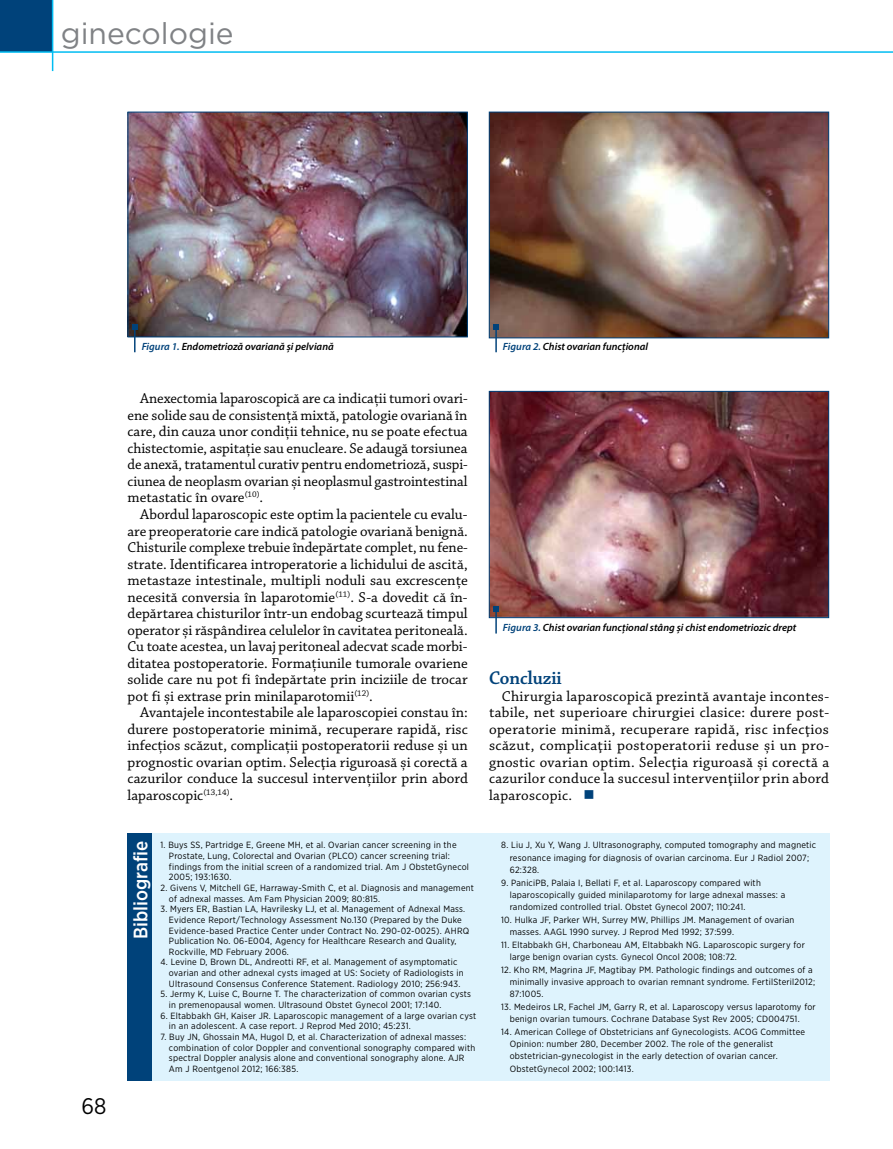
<style>
.page{position:relative;width:893px;height:1149px;background:#fff}
.page>*{position:absolute;margin:0;border:0;box-sizing:border-box;transform-origin:0 0}
.t1{font:30px "Gotham";color:#808285}
.t2{font:22.5px "Gotham Narrow";color:#000}
.t3{font:500 19.5px "Gotham Narrow";color:#fff}
.t4{font:19.5px "Chaparral Pro Semibold Subh";color:#00427a}
.t5{font:15px/16.5px "Chaparral Pro";color:#000;text-align:justify}
.t6{font:italic 600 10.5px "Myriad Pro";color:#000}
.t7{font:9px/10.6px "Gotham Narrow";letter-spacing:.025em;color:#000}
.s1{color:#00427a}
</style>
<div class="page">
<div style="left:0;top:0;width:52px;height:51px;background:#00427a"></div>
<hr style="left:0;top:51px;width:893px;height:2px;background:#00bdf2">
<hr style="left:52px;top:0;width:1px;height:71px;background:#00bdf2">
<div style="left:152px;top:832px;width:677px;height:248px;background:#def3fd"></div>
<div style="left:128px;top:832px;width:24px;height:248px;background:#00427a"></div>
<img style="left:130px;top:114px;width:336px;height:221px">
<div style="left:128px;top:112px;width:340px;height:225px;border:1px solid #00427a"></div>
<img style="left:491px;top:114px;width:336px;height:222px">
<div style="left:489px;top:112px;width:340px;height:226px;border:1px solid #00427a"></div>
<img style="left:491px;top:393px;width:336px;height:223px">
<div style="left:489px;top:391px;width:340px;height:227px;border:1px solid #00427a"></div>
<hr style="left:134px;top:327px;width:2px;height:25px;background:#00427a">
<svg style="left:132px;top:324px;width:6px;height:6px"></svg>
<hr style="left:495px;top:327px;width:2px;height:25px;background:#00427a">
<svg style="left:493px;top:324px;width:6px;height:6px"></svg>
<hr style="left:495px;top:608px;width:2px;height:25px;background:#00427a">
<svg style="left:493px;top:605px;width:6px;height:6px"></svg>
<h1 class="t1" style="left:61px;top:14px;width:174px">ginecologie</h1>
<p class="t6" style="left:142px;top:340px;width:194px"><span class="s1">Figura 1.</span> Endometrioză ovariană și pelviană</p>
<p class="t6" style="left:503px;top:340px;width:147px"><span class="s1">Figura 2.</span> Chist ovarian funcțional</p>
<h2 class="t2" style="left:81px;top:1091px;width:26px">68</h2>
<p class="t5" style="left:128px;top:391px;width:342px;text-indent:13px">Anexectomia laparoscopică are ca indicații tumori ovari&shy;ene solide sau de consistență mixtă, patologie ovariană în care, din cauza unor condiții tehnice, nu se poate efectua chistectomie, aspitație sau enucleare. Se adaugă torsiunea de anexă, tratamentul curativ pentru endometrioză, suspi&shy;ciunea de neoplasm ovarian și neoplasmul gastrointestinal metastatic în ovare<sup>(10)</sup>.</p>
<p class="t5" style="left:128px;top:506px;width:342px;text-indent:13px">Abordul laparoscopic este optim la pacientele cu evalu&shy;are preoperatorie care indică patologie ovariană benignă.<br>Chisturile complexe trebuie îndepărtate complet, nu fene&shy;strate. Identificarea introperatorie a lichidului de ascită, metastaze intestinale, multipli noduli sau excrescențe necesită conversia în laparotomie<sup>(11)</sup>. S-a dovedit că în&shy;depărtarea chisturilor într-un endobag scurtează timpul operator și răspândirea celulelor în cavitatea peritoneală.<br>Cu toate acestea, un lavaj peritoneal adecvat scade morbi&shy;ditatea postoperatorie. Formațiunile tumorale ovariene solide care nu pot fi îndepărtate prin inciziile de trocar pot fi şi extrase prin minilaparotomii<sup>(12)</sup>.</p>
<p class="t5" style="left:128px;top:704px;width:342px;text-indent:13px">Avantajele incontestabile ale laparoscopiei constau în: durere postoperatorie minimă, recuperare rapidă, risc infecțios scăzut, complicații postoperatorii reduse și un prognostic ovarian optim. Selecţia riguroasă și corectă a cazurilor conduce la succesul intervențiilor prin abord laparoscopic<sup>(13,14)</sup>.</p>
<p class="t6" style="left:503px;top:621px;width:295px"><span class="s1">Figura 3.</span> Chist ovarian funcțional stâng și chist endometriozic drept</p>
<h3 class="t4" style="left:489px;top:667px;width:74px">Concluzii</h3>
<p class="t5" style="left:489px;top:688px;width:342px;text-indent:13px">Chirurgia laparoscopică prezintă avantaje incontes&shy;tabile, net superioare chirurgiei clasice: durere post&shy;operatorie minimă, recuperare rapidă, risc infecţios scăzut, complicaţii postoperatorii reduse şi un pro&shy;gnostic ovarian optim. Selecţia riguroasă şi corectă a cazurilor conduce la succesul intervenţiilor prin abord laparoscopic. <span class="s1">■</span></p>
<h3 class="t3" style="left:128px;top:938px;width:100px;rotate:-90deg">Bibliografie</h3>
<p class="t7" style="left:169px;top:839px;width:302px;text-indent:-9px">1. Buys SS, Partridge E, Greene MH, et al. Ovarian cancer screening in the Prostate, Lung, Colorectal and Ovarian (PLCO) cancer screening trial: findings from the initial screen of a randomized trial. Am J ObstetGynecol 2005; 193:1630.</p>
<p class="t7" style="left:169px;top:882px;width:306px;text-indent:-9px">2. Givens V, Mitchell GE, Harraway-Smith C, et al. Diagnosis and management of adnexal masses. Am Fam Physician 2009; 80:815.</p>
<p class="t7" style="left:169px;top:903px;width:302px;text-indent:-9px">3. Myers ER, Bastian LA, Havrilesky LJ, et al. Management of Adnexal Mass.<br>Evidence Report/Technology Assessment No.130 (Prepared by the Duke Evidence-based Practice Center under Contract No. 290-02-0025). AHRQ Publication No. 06-E004, Agency for Healthcare Research and Quality, Rockville, MD February 2006.</p>
<p class="t7" style="left:169px;top:956px;width:296px;text-indent:-9px">4. Levine D, Brown DL, Andreotti RF, et al. Management of asymptomatic ovarian and other adnexal cysts imaged at US: Society of Radiologists in<br>Ultrasound Consensus Conference Statement. Radiology 2010; 256:943.</p>
<p class="t7" style="left:169px;top:988px;width:303px;text-indent:-9px">5. Jermy K, Luise C, Bourne T. The characterization of common ovarian cysts in premenopausal women. Ultrasound Obstet Gynecol 2001; 17:140.</p>
<p class="t7" style="left:169px;top:1009px;width:309px;text-indent:-9px">6. Eltabbakh GH, Kaiser JR. Laparoscopic management of a large ovarian cyst in an adolescent. A case report. J Reprod Med 2010; 45:231.</p>
<p class="t7" style="left:169px;top:1030px;width:308px;text-indent:-9px">7. Buy JN, Ghossain MA, Hugol D, et al. Characterization of adnexal masses: combination of color Doppler and conventional sonography compared with spectral Doppler analysis alone and conventional sonography alone. AJR Am J Roentgenol 2012; 166:385.</p>
<p class="t7" style="left:510px;top:838px;width:308px;line-height:12.5px;text-indent:-9px">8. Liu J, Xu Y, Wang J. Ultrasonography, computed tomography and magnetic resonance imaging for diagnosis of ovarian carcinoma. Eur J Radiol 2007;<br>62:328.</p>
<p class="t7" style="left:510px;top:875px;width:277px;line-height:12.5px;text-indent:-9px">9. PaniciPB, Palaia I, Bellati F, et al. Laparoscopy compared with laparoscopically guided minilaparotomy for large adnexal masses: a randomized controlled trial. Obstet Gynecol 2007; 110:241.</p>
<p class="t7" style="left:510px;top:913px;width:286px;line-height:12.5px;text-indent:-9px">10. Hulka JF, Parker WH, Surrey MW, Phillips JM. Management of ovarian masses. AAGL 1990 survey. J Reprod Med 1992; 37:599.</p>
<p class="t7" style="left:510px;top:937px;width:297px;line-height:12.5px;text-indent:-9px">11. Eltabbakh GH, Charboneau AM, Eltabbakh NG. Laparoscopic surgery for large benign ovarian cysts. Gynecol Oncol 2008; 108:72.</p>
<p class="t7" style="left:510px;top:962px;width:307px;line-height:12.5px;text-indent:-9px">12. Kho RM, Magrina JF, Magtibay PM. Pathologic findings and outcomes of a minimally invasive approach to ovarian remnant syndrome. FertilSteril2012;<br>87:1005.</p>
<p class="t7" style="left:510px;top:999px;width:308px;line-height:12.5px;text-indent:-9px">13. Medeiros LR, Fachel JM, Garry R, et al. Laparoscopy versus laparotomy for benign ovarian tumours. Cochrane Database Syst Rev 2005; CD004751.</p>
<p class="t7" style="left:510px;top:1024px;width:297px;line-height:12.5px;text-indent:-9px">14. American College of Obstetricians anf Gynecologists. ACOG Committee Opinion: number 280, December 2002. The role of the generalist obstetrician-gynecologist in the early detection of ovarian cancer.<br>ObstetGynecol 2002; 100:1413.</p>
</div>
